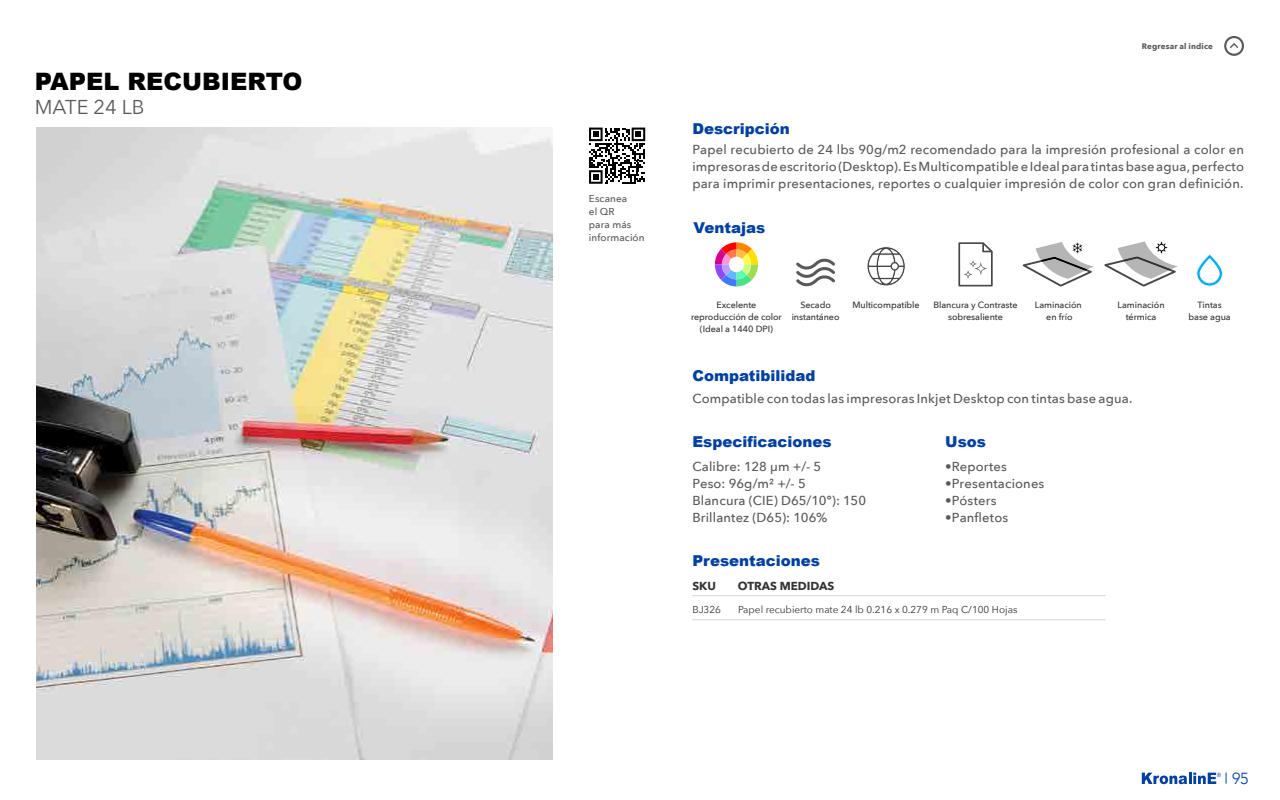
<style>
.page{position:relative;width:1280px;height:800px;background:#fff}
.page>*{position:absolute;margin:0;border:0;box-sizing:border-box;transform-origin:0 0}
.t1{font:900 24px "Arial";color:#000}
.t2{font:20px "Avenir Next";color:#58595b}
.t3{font:300 16px "Avenir";color:#0040a3}
.t4{font:900 15px "Arial";color:#0040a3}
.t5{font:500 13px/17px "Avenir Next";letter-spacing:.01em;color:#58595b;text-align:justify}
.t6{font:700 11.5px "Avenir Next";color:#333}
.t7{font:10px "Avenir Next";color:#333}
.t8{font:500 10px/13px "Avenir Next";letter-spacing:.005em;color:#58595b}
.t9{font:500 9px/12px "Avenir Next";letter-spacing:-.005em;color:#333;text-align:center}
.t10{font:700 8px "Avenir Next";letter-spacing:.02em;color:#58595b}
</style>
<div class="page">
<img style="left:36px;top:127px;width:517px;height:633px">
<hr style="left:692px;top:620px;width:46px;height:1px;background:#d4d6d4">
<hr style="left:738px;top:620px;width:368px;height:1px;background:#d4d6d4">
<hr style="left:692px;top:595px;width:46px;height:1px;background:#d4d6d4">
<hr style="left:738px;top:595px;width:368px;height:1px;background:#d4d6d4">
<svg style="left:589px;top:128px;width:56px;height:56px"></svg>
<svg style="left:1196px;top:254px;width:27px;height:32px"></svg>
<svg style="left:958px;top:242px;width:35px;height:44px"></svg>
<svg style="left:796px;top:259px;width:39px;height:27px"></svg>
<svg style="left:867px;top:246px;width:39px;height:40px"></svg>
<svg style="left:1023px;top:242px;width:71px;height:44px"></svg>
<svg style="left:1104px;top:241px;width:74px;height:45px"></svg>
<svg style="left:715px;top:242px;width:43px;height:44px"></svg>
<svg style="left:1224px;top:36px;width:20px;height:20px"></svg>
<svg style="left:1142px;top:773px;width:85px;height:11px"></svg>
<h1 class="t1" style="left:35px;top:64px;width:269px">PAPEL RECUBIERTO</h1>
<h2 class="t2" style="left:35px;top:90px;width:111px">MATE 24 LB</h2>
<p class="t8" style="left:589px;top:192px;width:57px">Escanea<br>el QR<br>para más información</p>
<p class="t4" style="left:692px;top:118px;width:99px">Descripción</p>
<p class="t10" style="left:1142px;top:40px;width:73px">Regresar al indice</p>
<p class="t5" style="left:692px;top:141px;width:553px">Papel recubierto de 24 lbs 90g/m2 recomendado para la impresión profesional a color en impresoras de escritorio (Desktop). Es Multicompatible e Ideal para tintas base agua, perfecto para imprimir presentaciones, reportes o cualquier impresión de color con gran definición.</p>
<p class="t4" style="left:694px;top:217px;width:73px">Ventajas</p>
<p class="t9" style="left:691px;top:298px;width:92px">Excelente reproducción de color (Ideal a 1440 DPI)</p>
<p class="t9" style="left:792px;top:298px;width:49px">Secado instantáneo</p>
<p class="t9" style="left:852px;top:298px;width:69px">Multicompatible</p>
<p class="t9" style="left:1035px;top:298px;width:49px">Laminación en frío</p>
<p class="t9" style="left:1118px;top:298px;width:49px">Laminación térmica</p>
<p class="t9" style="left:933px;top:298px;width:86px">Blancura y Contraste sobresaliente</p>
<p class="t4" style="left:692px;top:365px;width:125px">Compatibilidad</p>
<p class="t5" style="left:692px;top:389px;width:442px">Compatible con todas las impresoras Inkjet Desktop con tintas base agua.</p>
<p class="t4" style="left:692px;top:431px;width:141px">Especificaciones</p>
<p class="t4" style="left:945px;top:431px;width:42px">Usos</p>
<p class="t5" style="left:692px;top:458px;width:175px;text-align:left">Calibre: 128 μm +/- 5<br>Peso: 96g/m² +/- 5<br>Blancura (CIE) D65/10º): 150<br>Brillantez (D65): 106%</p>
<p class="t4" style="left:692px;top:550px;width:129px">Presentaciones</p>
<p class="t5" style="left:945px;top:458px;width:63px">•Reportes</p>
<p class="t5" style="left:945px;top:475px;width:101px">•Presentaciones</p>
<p class="t5" style="left:945px;top:492px;width:53px">•Pósters</p>
<p class="t5" style="left:945px;top:509px;width:64px">•Panfletos</p>
<p class="t6" style="left:692px;top:576px;width:25px">SKU</p>
<p class="t6" style="left:738px;top:576px;width:98px">OTRAS MEDIDAS</p>
<p class="t7" style="left:692px;top:601px;width:30px">BJ326</p>
<p class="t7" style="left:738px;top:601px;width:281px">Papel recubierto mate 24 lb 0.216 x 0.279 m Paq C/100 Hojas</p>
<p class="t9" style="left:1188px;top:298px;width:44px">Tintas base agua</p>
<p class="t3" style="left:1232px;top:769px;width:18px">95</p>
</div>
